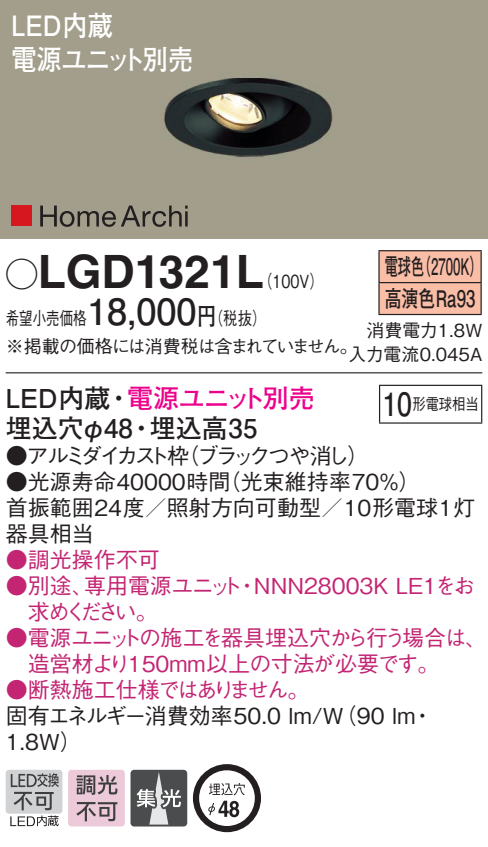
<style>
.page{position:relative;width:488px;height:847px;background:#fff}
.page>*{position:absolute;margin:0;border:0;box-sizing:border-box;transform-origin:0 0}
.t1{font:700 46px "Helvetica LT Std";color:#231f20}
.t2{font:700 36px "Futo Go B101 Pro";color:#231f20}
.t3{font:700 32px "Futo Go B101 Pro";color:#231f20;scale:.83 1}
.t4{font:700 28px/34px "Futo Go B101 Pro";color:#fff;scale:.9 1}
.t5{font:700 26px "Futo Go B101 Pro";color:#231f20}
.t6{font:700 26px "Futo Go B101 Pro";letter-spacing:-.05em;color:#ed028c}
.t7{font:700 22.8px/32px "Futo Go B101 Pro";color:#231f20;scale:.58 1}
.t8{font:500 22px/26px "Gothic BBB Pro";color:#231f20}
.t9{font:500 22px/26px "Gothic BBB Pro";letter-spacing:-.03em;color:#c32573}
.t10{font:500 22px "Gothic BBB Pro";letter-spacing:-.005em;color:#c32573}
.t11{font:500 22px "Gothic BBB Pro";letter-spacing:-.095em;color:#c32573}
.t12{font:500 22px/26px "Gothic BBB Pro";letter-spacing:-.22em;color:#c32573}
.t13{font:500 22px "Gothic BBB Pro";letter-spacing:-.13em;color:#231f20}
.t14{font:500 22px "Gothic BBB Pro";letter-spacing:-.18em;color:#231f20}
.t15{font:500 18px/28px "Gothic BBB Pro";letter-spacing:-.04em;color:#231f20;scale:.75 1}
.t16{font:500 18px/24px "Gothic BBB Pro";color:#231f20;text-align:right}
.t17{font:500 18px "Gothic BBB Pro";color:#231f20;scale:.8 1}
.t18{font:500 16px "Gothic BBB Pro";color:#231f20;scale:.83 1}
.s1{font-family:"Ford Classification 1";font-weight:400;font-size:32px}
.s2{font-family:"Futo Go B101 Pro";font-weight:700;font-size:24px}
</style>
<div class="page">
<img style="left:0;top:0;width:488px;height:238px">
<div style="left:11px;top:205px;width:21px;height:21px;background:#d7171f"></div>
<svg style="left:40px;top:205px;width:147px;height:22px;background:#7e7a6c"></svg>
<div style="left:6px;top:769px;width:56px;height:44px;background:#d1d2d4;border-radius:3px"></div>
<svg style="left:10px;top:773px;width:49px;height:53px"></svg>
<svg style="left:68px;top:769px;width:57px;height:57px;background:#c9afbb"></svg>
<svg style="left:133px;top:772px;width:51px;height:51px;background:#777879"></svg>
<div style="left:130px;top:769px;width:57px;height:57px;border:2px solid #4b4c4d;border-radius:3px"></div>
<svg style="left:193px;top:764px;width:68px;height:68px"></svg>
<hr style="left:6px;top:372px;width:476px;height:1px;background:#231f20">
<div style="left:379px;top:251px;width:101px;height:63px;background:#fabda6"></div>
<hr style="left:378px;top:250px;width:103px;height:1px;background:#231f20">
<hr style="left:378px;top:251px;width:1px;height:31px;background:#231f20">
<hr style="left:480px;top:251px;width:1px;height:31px;background:#231f20">
<hr style="left:378px;top:282px;width:103px;height:1px;background:#231f20">
<hr style="left:378px;top:283px;width:1px;height:31px;background:#231f20">
<hr style="left:480px;top:283px;width:1px;height:31px;background:#231f20">
<hr style="left:378px;top:314px;width:103px;height:1px;background:#231f20">
<hr style="left:379px;top:386px;width:1px;height:36px;background:#231f20">
<hr style="left:379px;top:384px;width:103px;height:2px;background:#231f20">
<hr style="left:481px;top:386px;width:1px;height:36px;background:#231f20">
<hr style="left:379px;top:422px;width:103px;height:2px;background:#231f20">
<p class="t4" style="left:11px;top:5px;width:203px">LED内蔵<br>電源ユニット別売</p>
<h1 class="t1" style="left:6px;top:243px;width:259px"><span class="s1">A</span>LGD1321L</h1>
<p class="t17" style="left:197px;top:304px;width:88px">（<span class="s2">円</span>税抜(</p>
<p class="t7" style="left:417px;top:248px;width:115px">（2700 (K</p>
<p class="t7" style="left:384px;top:248px;width:158px">電球色<br>高演色Ra93</p>
<p class="t17" style="left:258px;top:266px;width:84px">（100 (V</p>
<h2 class="t2" style="left:87px;top:283px;width:111px">18,000</h2>
<p class="t15" style="left:6px;top:302px;width:471px">希望小売価格<br>※掲載の価格には消費税は含まれていません。</p>
<p class="t6" style="left:127px;top:377px;width:189px">電源ユニット別売</p>
<p class="t16" style="left:348px;top:315px;width:135px">消費電力1.8W入力電流0.045A</p>
<p class="t5" style="left:6px;top:377px;width:106px">LED内蔵</p>
<h3 class="t3" style="left:382px;top:378px;width:37px">10</h3>
<p class="t5" style="left:106px;top:377px;width:27px">・</p>
<p class="t18" style="left:412px;top:391px;width:81px">形電球相当</p>
<p class="t5" style="left:150px;top:407px;width:109px">埋込高35</p>
<p class="t5" style="left:6px;top:407px;width:129px">埋込穴φ48</p>
<p class="t5" style="left:128px;top:407px;width:27px">・</p>
<p class="t13" style="left:177px;top:438px;width:193px">（ブラックつや消し(</p>
<p class="t14" style="left:6px;top:438px;width:185px">●アルミダイカスト枠</p>
<p class="t8" style="left:219px;top:466px;width:203px">（光束維持率70％(</p>
<p class="t8" style="left:6px;top:466px;width:471px">●光源寿命40000時間<br>首振範囲24度／照射方向可動型／10形電球1灯器具相当</p>
<p class="t10" style="left:6px;top:542px;width:156px">●調光操作不可</p>
<p class="t10" style="left:254px;top:568px;width:222px">NNN28003K LE1をお</p>
<p class="t12" style="left:28px;top:570px;width:132px;text-indent:-22px">●別途、<br>求めください。</p>
<p class="t9" style="left:28px;top:622px;width:461px;text-indent:-22px">●電源ユニットの施工を器具埋込穴から行う場合は、造営材より150mm以上の寸法が必要です。</p>
<p class="t11" style="left:6px;top:672px;width:305px">●断熱施工仕様ではありません。</p>
<p class="t8" style="left:411px;top:700px;width:23px">・</p>
<p class="t9" style="left:84px;top:570px;width:160px">専用電源ユニット</p>
<p class="t10" style="left:236px;top:568px;width:23px">・</p>
<p class="t8" style="left:6px;top:700px;width:411px">固有エネルギー消費効率50.0 lm （W/ 90 lm<br>1.8W(</p>
</div>
